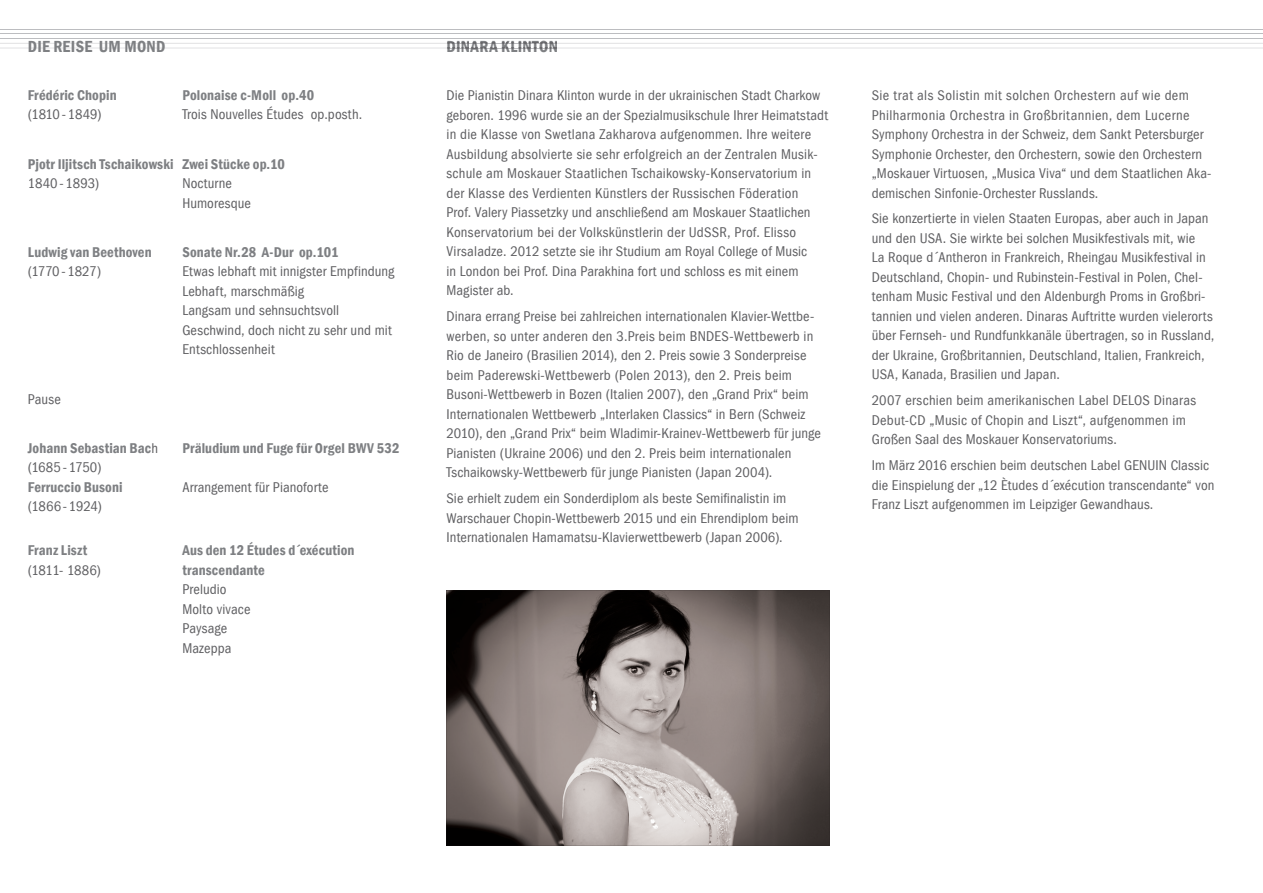
<style>
.page{position:relative;width:1263px;height:893px;background:#fff}
.page>*{position:absolute;margin:0;border:0;box-sizing:border-box;transform-origin:0 0}
.t1{font:600 condensed 16.5px "Franklin Gothic";letter-spacing:.015em;color:#7e8083}
.t2{font:600 condensed 16.5px "Franklin Gothic";letter-spacing:.025em;color:#68686b}
.t3{font:condensed 14.55px/19.5px "Franklin Gothic";letter-spacing:.01em;color:#5f5f62}
.t4{font:600 condensed 14.55px "Franklin Gothic";letter-spacing:.01em;color:#7e8083}
.t5{font:condensed 14.55px "Franklin Gothic";letter-spacing:-.02em;color:#5f5f62}
.t6{font:condensed 14.55px "Franklin Gothic";letter-spacing:-.01em;color:#5f5f62}
.s1{font-weight:400;color:#5f5f62}
</style>
<div class="page">
<svg style="left:446px;top:590px;width:383px;height:255px;background:#807673"></svg>
<hr style="left:0;top:29px;width:1263px;height:1px;background:#bcbdc0">
<hr style="left:0;top:34px;width:1263px;height:1px;background:#bcbdc0">
<hr style="left:557px;top:43px;width:706px;height:1px;background:#bcbdc0">
<hr style="left:0;top:43px;width:447px;height:1px;background:#bcbdc0">
<hr style="left:447px;top:43px;width:110px;height:1px;background:#bcbdc0">
<hr style="left:557px;top:48px;width:706px;height:1px;background:#bcbdc0">
<hr style="left:0;top:48px;width:447px;height:1px;background:#bcbdc0">
<hr style="left:447px;top:48px;width:110px;height:1px;background:#bcbdc0">
<hr style="left:0;top:38px;width:1263px;height:1px;background:#bcbdc0">
<p class="t1" style="left:28px;top:35px;width:139px">DIE REISE UM MOND</p>
<p class="t2" style="left:446px;top:36px;width:113px">DINARA KLINTON</p>
<p class="t4" style="left:28px;top:85px;width:90px">Frédéric Chopin</p>
<p class="t4" style="left:182px;top:85px;width:133px">Polonaise c-Moll op.40</p>
<p class="t5" style="left:28px;top:106px;width:75px">(1810 - 1849)</p>
<p class="t3" style="left:182px;top:105px;width:181px">Trois Nouvelles Études op.posth.</p>
<p class="t4" style="left:28px;top:154px;width:259px">Pjotr Iljitsch Tschaikowski Zwei Stücke op.10</p>
<p class="t3" style="left:28px;top:174px;width:73px">1840 - 1893)</p>
<p class="t3" style="left:182px;top:174px;width:70px">Nocturne<br>Humoresque</p>
<p class="t4" style="left:28px;top:242px;width:125px">Ludwig van Beethoven</p>
<p class="t4" style="left:182px;top:242px;width:158px">Sonate Nr.28 A-Dur op.101</p>
<p class="t5" style="left:28px;top:263px;width:75px">(1770 - 1827)</p>
<p class="t3" style="left:182px;top:262px;width:213px">Etwas lebhaft mit innigster Empfindung<br>Lebhaft, marschmäßig<br>Langsam und sehnsuchtsvoll<br>Geschwind, doch nicht zu sehr und mit<br>Entschlossenheit</p>
<p class="t3" style="left:28px;top:389px;width:34px">Pause</p>
<p class="t4" style="left:28px;top:438px;width:132px">Johann Sebastian Bac<span class="s1">h</span></p>
<p class="t4" style="left:182px;top:438px;width:219px">Präludium und Fuge für Orgel BWV 532</p>
<p class="t3" style="left:28px;top:458px;width:75px">(1685 - 1750)</p>
<p class="t4" style="left:28px;top:477px;width:96px">Ferruccio Busoni</p>
<p class="t3" style="left:182px;top:477px;width:148px">Arrangement für Pianoforte</p>
<p class="t6" style="left:28px;top:498px;width:76px">(1866 - 1924)</p>
<p class="t4" style="left:28px;top:541px;width:61px">Franz Liszt</p>
<p class="t4" style="left:182px;top:541px;width:174px">Aus den 12 Études d´exécution</p>
<p class="t5" style="left:28px;top:562px;width:75px">(1811- 1886)</p>
<p class="t4" style="left:182px;top:560px;width:84px">transcendante</p>
<p class="t3" style="left:182px;top:580px;width:70px">Preludio<br>Molto vivace<br>Paysage<br>Mazeppa</p>
<p class="t3" style="left:446px;top:86px;width:383px">Die Pianistin Dinara Klinton wurde in der ukrainischen Stadt Charkow geboren. 1996 wurde sie an der Spezialmusikschule Ihrer Heimatstadt in die Klasse von Swetlana Zakharova aufgenommen. Ihre weitere Ausbildung absolvierte sie sehr erfolgreich an der Zentralen Musik&shy;schule am Moskauer Staatlichen Tschaikowsky-Konservatorium in der Klasse des Verdienten Künstlers der Russischen Föderation<br>Prof. Valery Piassetzky und anschließend am Moskauer Staatlichen Konservatorium bei der Volkskünstlerin der UdSSR, Prof. Elisso Virsaladze. 2012 setzte sie ihr Studium am Royal College of Music<br>in London bei Prof. Dina Parakhina fort und schloss es mit einem Magister ab.</p>
<p class="t3" style="left:446px;top:307px;width:376px">Dinara errang Preise bei zahlreichen internationalen Klavier-Wettbe&shy;werben, so unter anderen den 3.Preis beim BNDES-Wettbewerb in Rio de Janeiro (Brasilien 2014), den 2. Preis sowie 3 Sonderpreise beim Paderewski-Wettbewerb (Polen 2013), den 2. Preis beim Busoni-Wettbewerb in Bozen (Italien 2007), den „Grand Prix“ beim Internationalen Wettbewerb „Interlaken Classics“ in Bern (Schweiz 2010), den „Grand Prix“ beim Wladimir-Krainev-Wettbewerb für junge Pianisten (Ukraine 2006) und den 2. Preis beim internationalen Tschaikowsky-Wettbewerb für junge Pianisten (Japan 2004).</p>
<p class="t3" style="left:446px;top:489px;width:354px">Sie erhielt zudem ein Sonderdiplom als beste Semifinalistin im<br>Warschauer Chopin-Wettbewerb 2015 und ein Ehrendiplom beim<br>Internationalen Hamamatsu-Klavierwettbewerb (Japan 2006).</p>
<p class="t3" style="left:872px;top:86px;width:341px">Sie trat als Solistin mit solchen Orchestern auf wie dem Philharmonia Orchestra in Großbritannien, dem Lucerne Symphony Orchestra in der Schweiz, dem Sankt Petersburger Symphonie Orchester, den Orchestern, sowie den Orchestern „Moskauer Virtuosen, „Musica Viva“ und dem Staatlichen Aka&shy;demischen Sinfonie-Orchester Russlands.</p>
<p class="t3" style="left:872px;top:209px;width:344px">Sie konzertierte in vielen Staaten Europas, aber auch in Japan und den USA. Sie wirkte bei solchen Musikfestivals mit, wie<br>La Roque d´Antheron in Frankreich, Rheingau Musikfestival in Deutschland, Chopin- und Rubinstein-Festival in Polen, Chel&shy;tenham Music Festival und den Aldenburgh Proms in Großbri&shy;tannien und vielen anderen. Dinaras Auftritte wurden vielerorts über Fernseh- und Rundfunkkanäle übertragen, so in Russland, der Ukraine, Großbritannien, Deutschland, Italien, Frankreich, USA, Kanada, Brasilien und Japan.</p>
<p class="t3" style="left:872px;top:391px;width:326px">2007 erschien beim amerikanischen Label DELOS Dinaras<br>Debut-CD „Music of Chopin and Liszt“, aufgenommen im<br>Großen Saal des Moskauer Konservatoriums.</p>
<p class="t3" style="left:872px;top:456px;width:344px">Im März 2016 erschien beim deutschen Label GENUIN Classic die Einspielung der „12 Ètudes d´exécution transcendante“ von<br>Franz Liszt aufgenommen im Leipziger Gewandhaus.</p>
</div>
